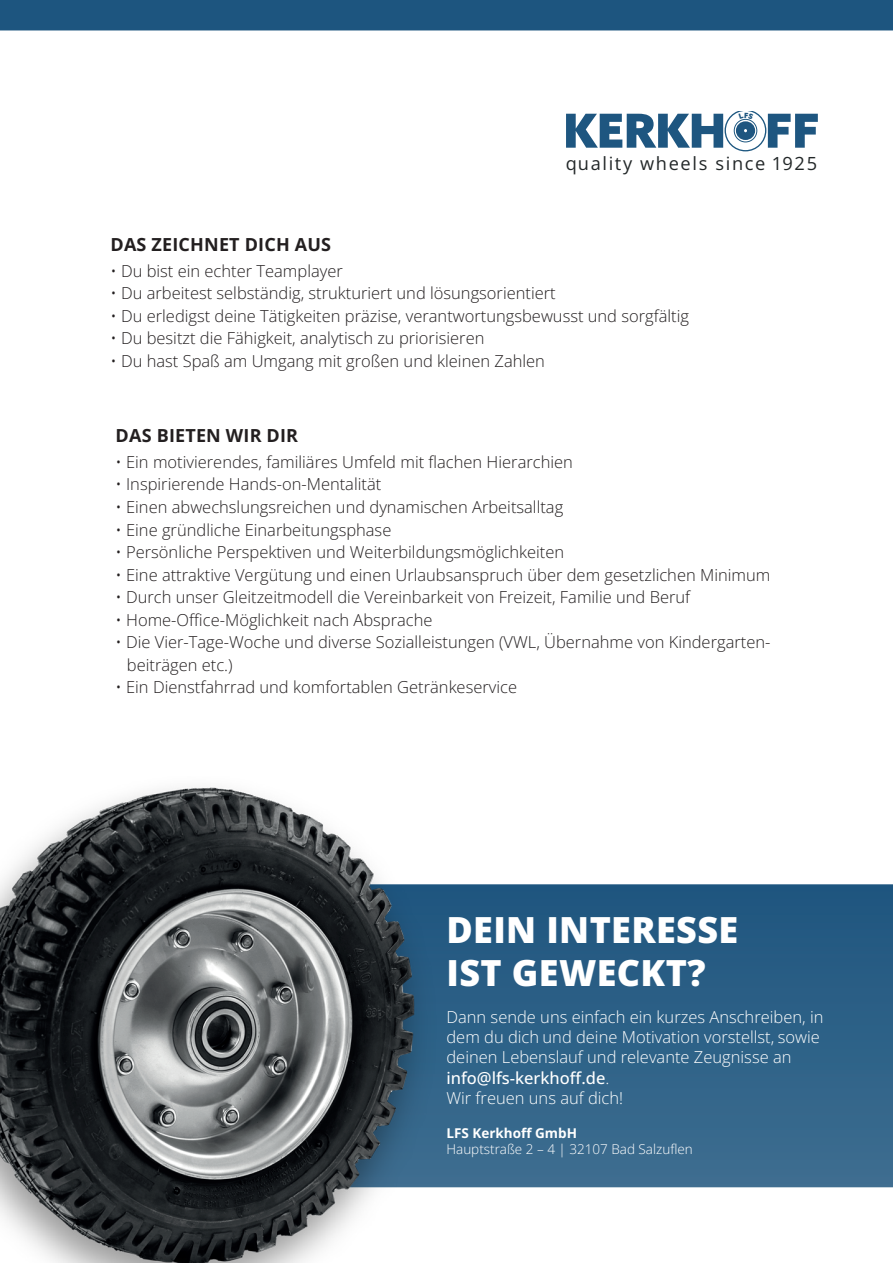
<style>
.page{position:relative;width:893px;height:1263px;background:#fff}
.page>*{position:absolute;margin:0;border:0;box-sizing:border-box;transform-origin:0 0}
.t1{font:800 36px/43.2px "Open Sans";letter-spacing:.01em;color:#fff}
.t2{font:18.3px "Open Sans";letter-spacing:.09em;color:#222728}
.t3{font:700 18px "Open Sans";letter-spacing:.01em;color:#231f20}
.t4{font:300 16.5px/22.5px "Open Sans";color:#231f20}
.t5{font:300 16.5px/20.2px "Open Sans";color:#fff}
.t6{font:300 13.5px "Open Sans";color:#fff}
.t7{font:700 13.5px "Open Sans";color:#fff}
.s1{font-weight:500}
</style>
<div class="page">
<svg style="left:443px;top:884px;width:450px;height:303px;background:#2e6187"></svg>
<img style="left:0;top:787px;width:443px;height:476px">
<div style="left:0;top:0;width:893px;height:30px;background:#1d557f"></div>
<svg style="left:566px;top:111px;width:252px;height:40px"></svg>
<p class="t3" style="left:111px;top:232px;width:222px">DAS ZEICHNET DICH AUS</p>
<p class="t2" style="left:565px;top:151px;width:253px">quality wheels since 1925</p>
<p class="t4" style="left:111px;top:259px;width:234px">• Du bist ein echter Teamplayer</p>
<p class="t4" style="left:111px;top:282px;width:447px">• Du arbeitest selbständig, strukturiert und lösungsorientiert</p>
<p class="t4" style="left:111px;top:304px;width:580px">• Du erledigst deine Tätigkeiten präzise, verantwortungsbewusst und sorgfältig</p>
<p class="t4" style="left:111px;top:327px;width:375px">• Du besitzt die Fähigkeit, analytisch zu priorisieren</p>
<p class="t4" style="left:111px;top:349px;width:436px">• Du hast Spaß am Umgang mit großen und kleinen Zahlen</p>
<p class="t3" style="left:116px;top:423px;width:184px">DAS BIETEN WIR DIR</p>
<p class="t4" style="left:116px;top:450px;width:459px">• Ein motivierendes, familiäres Umfeld mit flachen Hierarchien</p>
<p class="t4" style="left:116px;top:473px;width:267px">• Inspirierende Hands-on-Mentalität</p>
<p class="t4" style="left:116px;top:495px;width:449px">• Einen abwechslungsreichen und dynamischen Arbeitsalltag</p>
<p class="t4" style="left:116px;top:518px;width:277px">• Eine gründliche Einarbeitungsphase</p>
<p class="t4" style="left:116px;top:540px;width:450px">• Persönliche Perspektiven und Weiterbildungsmöglichkeiten</p>
<p class="t4" style="left:116px;top:563px;width:656px">• Eine attraktive Vergütung und einen Urlaubsanspruch über dem gesetzlichen Minimum</p>
<p class="t4" style="left:116px;top:585px;width:576px">• Durch unser Gleitzeitmodell die Vereinbarkeit von Freizeit, Familie und Beruf</p>
<p class="t4" style="left:116px;top:608px;width:318px">• Home-Office-Möglichkeit nach Absprache</p>
<p class="t4" style="left:127px;top:630px;width:645px;text-indent:-11px">• Die Vier-Tage-Woche und diverse Sozialleistungen (VWL, Übernahme von Kindergarten&shy;beiträgen etc.)</p>
<p class="t4" style="left:116px;top:675px;width:403px">• Ein Dienstfahrrad und komfortablen Getränkeservice</p>
<h1 class="t1" style="left:446px;top:907px;width:293px">DEIN INTERESSE<br>IST GEWECKT?</h1>
<p class="t5" style="left:446px;top:1006px;width:378px">Dann sende uns einfach ein kurzes Anschreiben, in dem du dich und deine Motivation vorstellst, sowie deinen Lebenslauf und relevante Zeugnisse an <span class="s1">info@lfs-kerkhoff.de</span>.<br>Wir freuen uns auf dich!</p>
<p class="t7" style="left:446px;top:1124px;width:132px">LFS Kerkhoff GmbH</p>
<p class="t6" style="left:446px;top:1140px;width:248px">Hauptstraße 2 – 4 | 32107 Bad Salzuflen</p>
</div>
